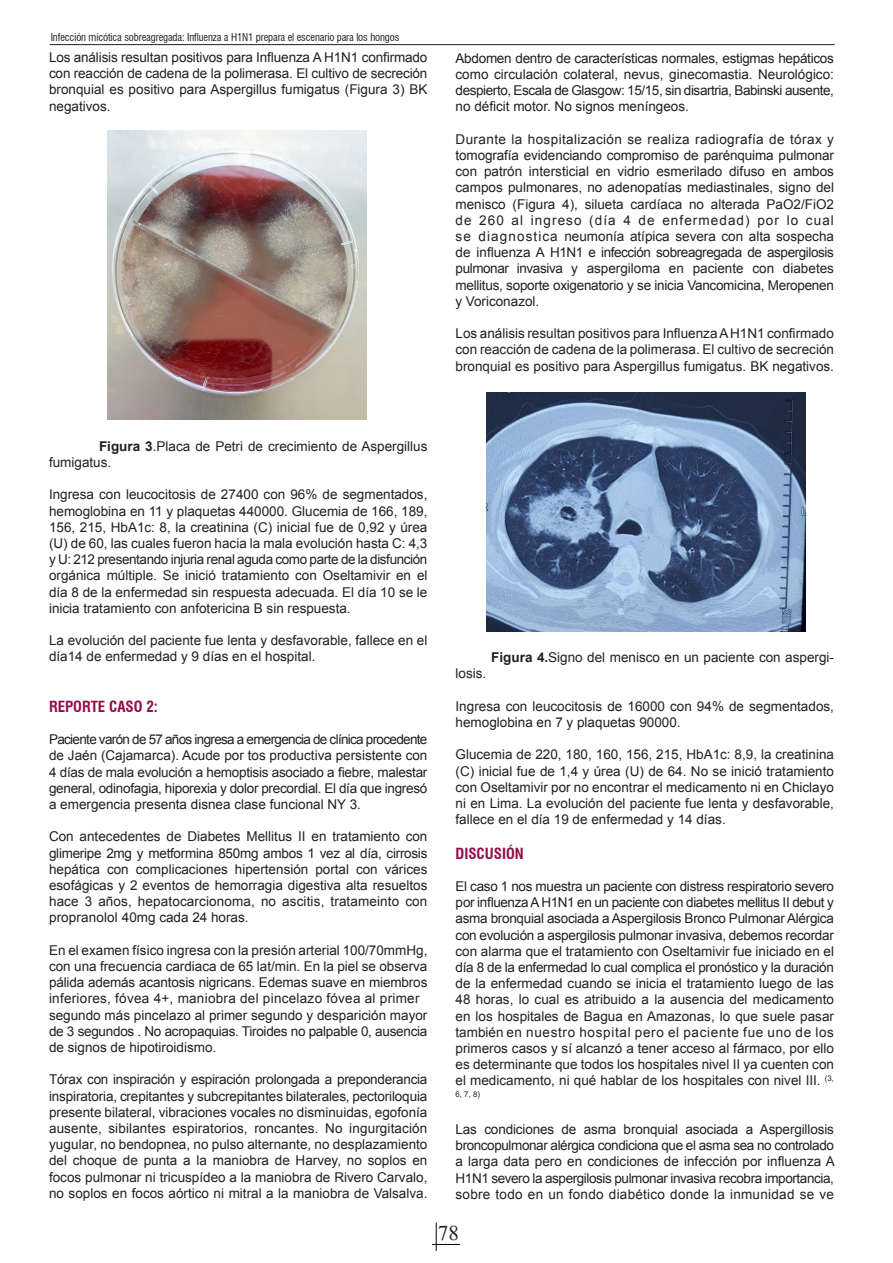
<style>
.page{position:relative;width:893px;height:1263px;background:#fff}
.page>*{position:absolute;margin:0;border:0;box-sizing:border-box;transform-origin:0 0}
.t1{font:21px "Times New Roman";color:#231f20}
.t2{font:700 condensed 15px "Swiss 721 BT";color:#960a4b}
.t3{font:13.5px/16.2px "Arial";color:#231f20;text-align:justify}
.t4{font:13.5px/16.2px "Arial";letter-spacing:-.02em;color:#231f20}
.t5{font:13.5px "Arial";letter-spacing:.03em;color:#231f20}
.t6{font:13.5px "Arial";letter-spacing:.05em;color:#231f20}
.t7{font:condensed 10.5px "Swiss 721 BT";letter-spacing:-.01em;color:#231f20}
.t8{font:7.8px "Arial";color:#231f20}
.s1{font-weight:700}
</style>
<div class="page">
<svg style="left:432px;top:1222px;width:28px;height:29px"></svg>
<img style="left:108px;top:131px;width:258px;height:289px">
<img style="left:486px;top:392px;width:319px;height:239px">
<hr style="left:50px;top:44px;width:785px;height:1px;background:#231f20">
<p class="t7" style="left:51px;top:31px;width:350px">Infección micótica sobreagregada: Influenza a H1N1 prepara el escenario para los hongos</p>
<p class="t3" style="left:49px;top:49px;width:380px">Los análisis resultan positivos para Influenza A H1N1 confirmado con reacción de cadena de la polimerasa. El cultivo de secreción bronquial es positivo para Aspergillus fumigatus (Figura 3) BK negativos.</p>
<p class="t3" style="left:456px;top:50px;width:380px">Abdomen dentro de características normales, estigmas hepáticos como circulación colateral, nevus, ginecomastia. Neurológico: despierto, Escala de Glasgow: 15/15, sin disartria, Babinski ausente, no déficit motor. No signos meníngeos.</p>
<p class="t5" style="left:456px;top:130px;width:380px">Durante la hospitalización se realiza radiografía de tórax y</p>
<p class="t3" style="left:456px;top:147px;width:380px">tomografía evidenciando compromiso de parénquima pulmonar con patrón intersticial en vidrio esmerilado difuso en ambos campos pulmonares, no adenopatías mediastinales, signo del menisco (Figura 4), silueta cardíaca no alterada PaO2/FiO2 de 260 al ingreso (día 4 de enfermedad) por lo cual se diagnostica neumonía atípica severa con alta sospecha de influenza A H1N1 e infección sobreagregada de aspergilosis</p>
<p class="t3" style="left:456px;top:261px;width:380px">pulmonar invasiva y aspergiloma en paciente con diabetes</p>
<p class="t4" style="left:456px;top:277px;width:380px">mellitus, soporte oxigenatorio y se inicia Vancomicina, Meropenen y Voriconazol.</p>
<p class="t3" style="left:456px;top:326px;width:380px">Los análisis resultan positivos para Influenza A H1N1 confirmado con reacción de cadena de la polimerasa. El cultivo de secreción bronquial es positivo para Aspergillus fumigatus. BK negativos.</p>
<p class="t3" style="left:49px;top:438px;width:380px;text-indent:50px"><span class="s1">Figura 3</span>.Placa de Petri de crecimiento de Aspergillus fumigatus.</p>
<p class="t3" style="left:49px;top:487px;width:380px">Ingresa con leucocitosis de 27400 con 96% de segmentados, hemoglobina en 11 y plaquetas 440000. Glucemia de 166, 189, 156, 215, HbA1c: 8, la creatinina (C) inicial fue de 0,92 y úrea (U) de 60, las cuales fueron hacia la mala evolución hasta C: 4,3 y U: 212 presentando injuria renal aguda como parte de la disfunción orgánica múltiple. Se inició tratamiento con Oseltamivir en el día 8 de la enfermedad sin respuesta adecuada. El día 10 se le inicia tratamiento con anfotericina B sin respuesta.</p>
<p class="t3" style="left:49px;top:632px;width:380px">La evolución del paciente fue lenta y desfavorable, fallece en el día14 de enfermedad y 9 días en el hospital.</p>
<p class="t2" style="left:49px;top:697px;width:110px">REPORTE CASO 2:</p>
<p class="t3" style="left:49px;top:731px;width:380px">Paciente varón de 57 años ingresa a emergencia de clínica procedente de Jaén (Cajamarca). Acude por tos productiva persistente con 4 días de mala evolución a hemoptisis asociado a fiebre, malestar general, odinofagia, hiporexia y dolor precordial. El día que ingresó a emergencia presenta disnea clase funcional NY 3.</p>
<p class="t3" style="left:49px;top:829px;width:380px">Con antecedentes de Diabetes Mellitus II en tratamiento con glimeripe 2mg y metformina 850mg ambos 1 vez al día, cirrosis hepática con complicaciones hipertensión portal con várices esofágicas y 2 eventos de hemorragia digestiva alta resueltos hace 3 años, hepatocarcionoma, no ascitis, tratameinto con propranolol 40mg cada 24 horas.</p>
<p class="t3" style="left:49px;top:942px;width:380px">En el examen físico ingresa con la presión arterial 100/70mmHg, con una frecuencia cardiaca de 65 lat/min. En la piel se observa pálida además acantosis nigricans. Edemas suave en miembros inferiores, fóvea 4+, maniobra del pincelazo fóvea al primer</p>
<p class="t3" style="left:49px;top:1007px;width:380px">segundo más pincelazo al primer segundo y desparición mayor de 3 segundos . No acropaquias. Tiroides no palpable 0, ausencia de signos de hipotiroidismo.</p>
<p class="t3" style="left:49px;top:1072px;width:380px">Tórax con inspiración y espiración prolongada a preponderancia inspiratoria, crepitantes y subcrepitantes bilaterales, pectoriloquia presente bilateral, vibraciones vocales no disminuidas, egofonía ausente, sibilantes espiratorios, roncantes. No ingurgitación yugular, no bendopnea, no pulso alternante, no desplazamiento del choque de punta a la maniobra de Harvey, no soplos en focos pulmonar ni tricuspídeo a la maniobra de Rivero Carvalo, no soplos en focos aórtico ni mitral a la maniobra de Valsalva.</p>
<p class="t3" style="left:491px;top:650px;width:344px"><span class="s1">Figura 4.</span>Signo del menisco en un paciente con aspergi-</p>
<p class="t3" style="left:456px;top:666px;width:32px">losis.</p>
<p class="t3" style="left:456px;top:698px;width:380px">Ingresa con leucocitosis de 16000 con 94% de segmentados, hemoglobina en 7 y plaquetas 90000.</p>
<p class="t3" style="left:456px;top:747px;width:380px">Glucemia de 220, 180, 160, 156, 215, HbA1c: 8,9, la creatinina (C) inicial fue de 1,4 y úrea (U) de 64. No se inició tratamiento con Oseltamivir por no encontrar el medicamento ni en Chiclayo ni en Lima. La evolución del paciente fue lenta y desfavorable, fallece en el día 19 de enfermedad y 14 días.</p>
<p class="t2" style="left:456px;top:844px;width:70px">DISCUSIÓN</p>
<p class="t3" style="left:456px;top:878px;width:380px">El caso 1 nos muestra un paciente con distress respiratorio severo por influenza A H1N1 en un paciente con diabetes mellitus II debut y asma bronquial asociada a Aspergilosis Bronco Pulmonar Alérgica con evolución a aspergilosis pulmonar invasiva, debemos recordar con alarma que el tratamiento con Oseltamivir fue iniciado en el día 8 de la enfermedad lo cual complica el pronóstico y la duración de la enfermedad cuando se inicia el tratamiento luego de las 48 horas, lo cual es atribuido a la ausencia del medicamento en los hospitales de Bagua en Amazonas, lo que suele pasar</p>
<p class="t6" style="left:456px;top:1023px;width:380px">también en nuestro hospital pero el paciente fue uno de los</p>
<p class="t3" style="left:456px;top:1040px;width:380px">primeros casos y sí alcanzó a tener acceso al fármaco, por ello es determinante que todos los hospitales nivel II ya cuenten con el medicamento, ni qué hablar de los hospitales con nivel III. <sup>(3,</sup></p>
<p class="t8" style="left:456px;top:1089px;width:26px">6, 7, 8)</p>
<p class="t3" style="left:456px;top:1121px;width:380px">Las condiciones de asma bronquial asociada a Aspergillosis</p>
<p class="t3" style="left:456px;top:1137px;width:381px">broncopulmonar alérgica condiciona que el asma sea no controlado a larga data pero en condiciones de infección por influenza A H1N1 severo la aspergilosis pulmonar invasiva recobra importancia, sobre todo en un fondo diabético donde la inmunidad se ve</p>
<h1 class="t1" style="left:438px;top:1219px;width:22px">78</h1>
</div>
